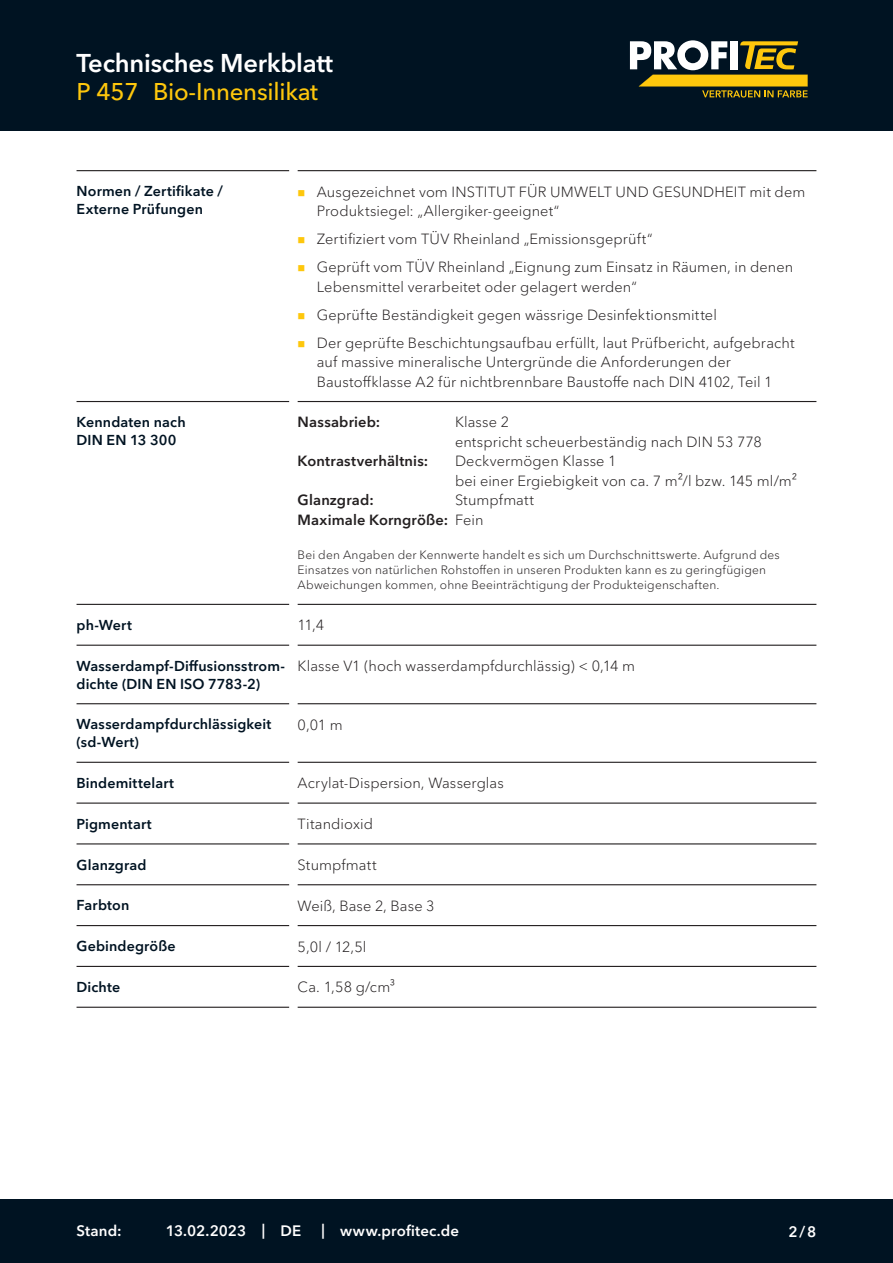
<style>
.page{position:relative;width:893px;height:1263px;background:#fff}
.page>*{position:absolute;margin:0;border:0;box-sizing:border-box;transform-origin:0 0}
.CB_AF_Kopf_TM{font:600 25.5px "Avenir Next Cyr";letter-spacing:-.01em;color:#fff}
.CB_AF_Kopf_Produktna{font:500 24px "Avenir Next Cyr";letter-spacing:-.01em;color:#fec70c}
.CB_AF_Fuss_Stand_lin{font:600 15px "Avenir Next Cyr";letter-spacing:.01em;color:#fff}
.CB_AF_Text_Standard{font:300 14.7px/19.5px "Avenir Next Cyr";letter-spacing:.005em;color:#231f20}
.CB_AF_Text_Standard-2{font:600 14.7px/19.5px "Avenir Next Cyr";letter-spacing:.01em;color:#231f20}
.CB_AF_Abschnitt_Uebe{font:600 14.25px/18px "Avenir Next Cyr";letter-spacing:.01em;color:#001322}
.CB_AF_Text_Standard-3{font:300 12px/15px "Avenir Next Cyr";letter-spacing:.015em;color:#231f20}
.s1{font-weight:300}
</style>
<div class="page">
<div style="left:0;top:0;width:893px;height:131px;background:#001322"></div>
<div style="left:0;top:1199px;width:893px;height:64px;background:#001322"></div>
<hr style="left:77px;top:170px;width:212px;height:1px;background:#231f20">
<hr style="left:298px;top:170px;width:518px;height:1px;background:#231f20">
<hr style="left:77px;top:401px;width:212px;height:1px;background:#231f20">
<hr style="left:298px;top:401px;width:518px;height:1px;background:#231f20">
<hr style="left:77px;top:604px;width:212px;height:1px;background:#231f20">
<hr style="left:298px;top:604px;width:518px;height:1px;background:#231f20">
<hr style="left:77px;top:645px;width:212px;height:1px;background:#231f20">
<hr style="left:298px;top:645px;width:518px;height:1px;background:#231f20">
<hr style="left:77px;top:703px;width:212px;height:1px;background:#231f20">
<hr style="left:298px;top:703px;width:518px;height:1px;background:#231f20">
<hr style="left:77px;top:762px;width:212px;height:1px;background:#231f20">
<hr style="left:298px;top:762px;width:518px;height:1px;background:#231f20">
<hr style="left:77px;top:802px;width:212px;height:2px;background:#231f20">
<hr style="left:298px;top:802px;width:518px;height:2px;background:#231f20">
<hr style="left:77px;top:843px;width:212px;height:1px;background:#231f20">
<hr style="left:298px;top:843px;width:518px;height:1px;background:#231f20">
<hr style="left:77px;top:884px;width:212px;height:1px;background:#231f20">
<hr style="left:298px;top:884px;width:518px;height:1px;background:#231f20">
<hr style="left:77px;top:925px;width:212px;height:1px;background:#231f20">
<hr style="left:298px;top:925px;width:518px;height:1px;background:#231f20">
<hr style="left:77px;top:966px;width:212px;height:1px;background:#231f20">
<hr style="left:298px;top:966px;width:518px;height:1px;background:#231f20">
<hr style="left:77px;top:1007px;width:212px;height:1px;background:#231f20">
<hr style="left:298px;top:1007px;width:518px;height:1px;background:#231f20">
<svg style="left:630px;top:40px;width:178px;height:58px"></svg>
<p class="CB_AF_Kopf_TM" style="left:77px;top:47px;width:258px">Technisches Merkblatt</p>
<p class="CB_AF_Kopf_Produktna" style="left:77px;top:78px;width:64px">P 457</p>
<p class="CB_AF_Kopf_Produktna" style="left:153px;top:78px;width:166px">Bio-Innensilikat</p>
<p class="CB_AF_Abschnitt_Uebe" style="left:77px;top:182px;width:148px">Normen / Zertifikate /<br>Externe Prüfungen</p>
<p class="CB_AF_Text_Standard" style="left:317px;top:182px;width:490px">Ausgezeichnet vom INSTITUT FÜR UMWELT UND GESUNDHEIT mit dem<br>Produktsiegel: „Allergiker-geeignet“</p>
<p class="CB_AF_Text_Standard" style="left:317px;top:229px;width:337px">Zertifiziert vom TÜV Rheinland „Emissionsgeprüft“</p>
<p class="CB_AF_Text_Standard" style="left:317px;top:257px;width:478px">Geprüft vom TÜV Rheinland „Eignung zum Einsatz in Räumen, in denen<br>Lebensmittel verarbeitet oder gelagert werden“</p>
<p class="CB_AF_Text_Standard" style="left:317px;top:305px;width:402px">Geprüfte Beständigkeit gegen wässrige Desinfektionsmittel</p>
<p class="CB_AF_Text_Standard" style="left:317px;top:333px;width:479px">Der geprüfte Beschichtungsaufbau erfüllt, laut Prüfbericht, aufgebracht auf massive mineralische Untergründe die Anforderungen der<br>Baustoffklasse A2 für nichtbrennbare Baustoffe nach DIN 4102, Teil 1</p>
<p class="CB_AF_Abschnitt_Uebe" style="left:77px;top:413px;width:111px">Kenndaten nach<br>DIN EN 13 300</p>
<p class="CB_AF_Text_Standard-2" style="left:298px;top:412px;width:84px">Nassabrieb:</p>
<p class="CB_AF_Text_Standard" style="left:455px;top:413px;width:308px">Klasse 2<br>entspricht scheuerbeständig nach DIN 53 778</p>
<p class="CB_AF_Text_Standard-2" style="left:298px;top:451px;width:132px">Kontrastverhältnis:</p>
<p class="CB_AF_Text_Standard" style="left:455px;top:452px;width:344px">Deckvermögen Klasse 1<br>bei einer Ergiebigkeit von ca. 7 m²/l bzw. 145 ml/m²</p>
<p class="CB_AF_Text_Standard-2" style="left:298px;top:490px;width:78px">Glanzgrad:</p>
<p class="CB_AF_Text_Standard-2" style="left:298px;top:490px;width:238px;text-indent:157px"><span class="s1">Stumpfmatt<br></span>Maximale Korngröße: <span class="s1">Fein</span></p>
<p class="CB_AF_Text_Standard-3" style="left:298px;top:548px;width:484px">Bei den Angaben der Kennwerte handelt es sich um Durchschnittswerte. Aufgrund des<br>Einsatzes von natürlichen Rohstoffen in unseren Produkten kann es zu geringfügigen<br>Abweichungen kommen, ohne Beeinträchtigung der Produkteigenschaften.</p>
<p class="CB_AF_Abschnitt_Uebe" style="left:77px;top:616px;width:57px">ph-Wert</p>
<p class="CB_AF_Text_Standard" style="left:298px;top:615px;width:28px">11,4</p>
<p class="CB_AF_Abschnitt_Uebe" style="left:77px;top:657px;width:210px">Wasserdampf-Diffusionsstrom&shy;dichte (DIN EN ISO 7783-2)</p>
<p class="CB_AF_Text_Standard" style="left:298px;top:656px;width:339px">Klasse V1 (hoch wasserdampfdurchlässig) &lt; 0,14 m</p>
<p class="CB_AF_Abschnitt_Uebe" style="left:77px;top:715px;width:196px">Wasserdampfdurchlässigkeit (sd-Wert)</p>
<p class="CB_AF_Text_Standard" style="left:298px;top:715px;width:47px">0,01 m</p>
<p class="CB_AF_Abschnitt_Uebe" style="left:77px;top:774px;width:99px">Bindemittelart</p>
<p class="CB_AF_Text_Standard" style="left:298px;top:773px;width:208px">Acrylat-Dispersion, Wasserglas</p>
<p class="CB_AF_Abschnitt_Uebe" style="left:77px;top:815px;width:77px">Pigmentart</p>
<p class="CB_AF_Text_Standard" style="left:298px;top:814px;width:77px">Titandioxid</p>
<p class="CB_AF_Abschnitt_Uebe" style="left:77px;top:855px;width:72px">Glanzgrad</p>
<p class="CB_AF_Text_Standard" style="left:298px;top:855px;width:81px">Stumpfmatt</p>
<p class="CB_AF_Abschnitt_Uebe" style="left:77px;top:896px;width:54px">Farbton</p>
<p class="CB_AF_Text_Standard" style="left:298px;top:896px;width:139px">Weiß, Base 2, Base 3</p>
<p class="CB_AF_Abschnitt_Uebe" style="left:77px;top:937px;width:101px">Gebindegröße</p>
<p class="CB_AF_Text_Standard" style="left:298px;top:937px;width:70px">5,0l / 12,5l</p>
<p class="CB_AF_Abschnitt_Uebe" style="left:77px;top:978px;width:45px">Dichte</p>
<p class="CB_AF_Text_Standard" style="left:298px;top:977px;width:99px">Ca. 1,58 g/cm³</p>
<p class="CB_AF_Fuss_Stand_lin" style="left:77px;top:1222px;width:47px">Stand:</p>
<p class="CB_AF_Fuss_Stand_lin" style="left:166px;top:1222px;width:82px">13.02.2023</p>
<p class="CB_AF_Fuss_Stand_lin" style="left:262px;top:1221px;width:5px">|</p>
<p class="CB_AF_Fuss_Stand_lin" style="left:281px;top:1222px;width:22px">DE</p>
<p class="CB_AF_Fuss_Stand_lin" style="left:321px;top:1221px;width:5px">|</p>
<p class="CB_AF_Fuss_Stand_lin" style="left:340px;top:1222px;width:120px">www.profitec.de</p>
<p class="CB_AF_Fuss_Stand_lin" style="left:788px;top:1222px;width:29px">2/8</p>
</div>
